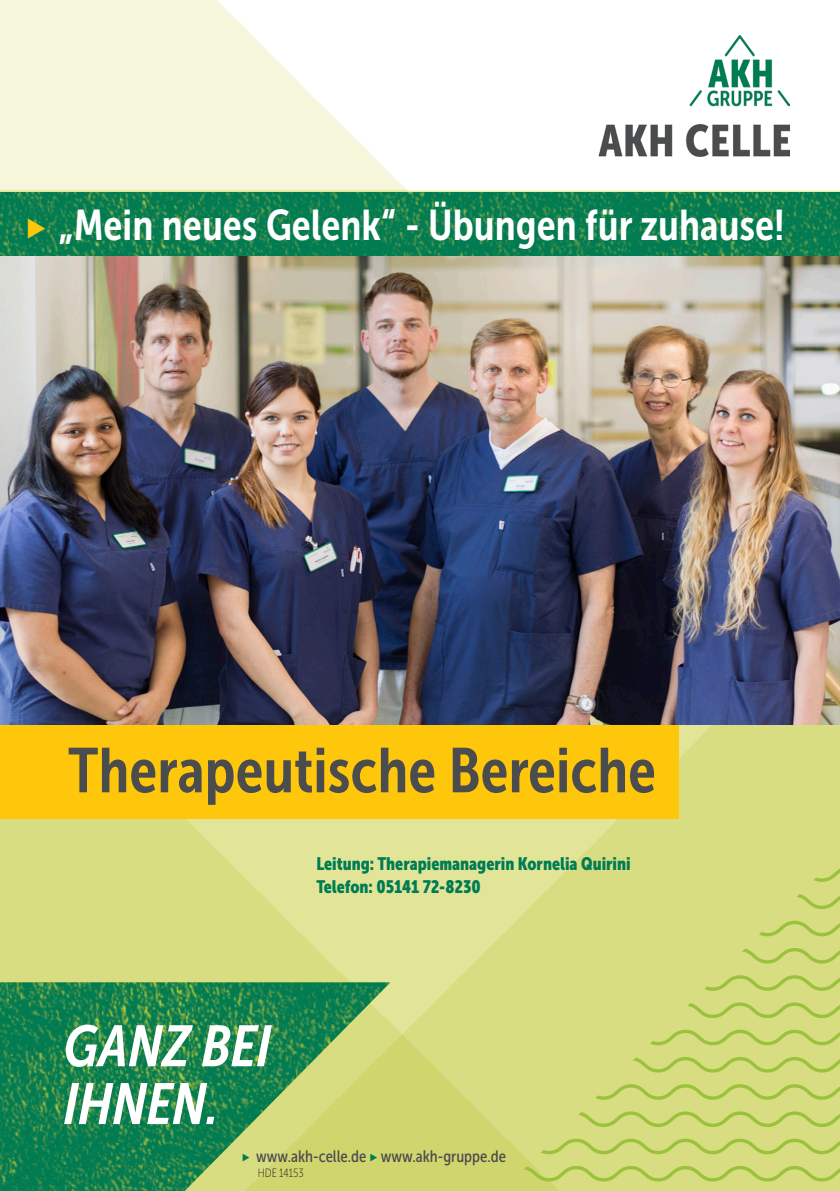
<style>
.page{position:relative;width:840px;height:1191px;background:#fff}
.page>*{position:absolute;margin:0;border:0;box-sizing:border-box;transform-origin:0 0}
.Redner_Leitung{font:62.8px "Museo Sans Cond 700";color:#4b4c4d}
.Einf__Abs{font:italic 57.8px "Museo Sans Cond 700";color:#fff}
.Einf__Abs-2{font:42.8px "Museo Sans Cond 700";color:#fff}
.Einf__Abs-3{font:18px "Museo Sans Cond 900";color:#007c54}
.Einf__Abs-4{font:16.6px "Museo Sans Cond 500";color:#4b4c4d}
.t1{font:12px "Museo Sans Cond 100";color:#231f20}
.s1{font-size:43.8px}
</style>
<div class="page">
<img style="left:0;top:0;width:839px;height:1191px">
<img style="left:0;top:256px;width:839px;height:468px">
<svg style="left:0;top:192px;width:839px;height:64px;background:#0e7f50"></svg>
<div style="left:0;top:726px;width:678px;height:93px;background:#fec70c"></div>
<img style="left:0;top:982px;width:390px;height:209px">
<img style="left:598px;top:36px;width:190px;height:121px">
<svg style="left:502px;top:853px;width:337px;height:3px"></svg>
<svg style="left:502px;top:864px;width:337px;height:19px;background:#d9de84"></svg>
<svg style="left:502px;top:891px;width:337px;height:19px;background:#d8dd81"></svg>
<svg style="left:502px;top:919px;width:337px;height:19px;background:#d6db7e"></svg>
<div style="left:502px;top:946px;width:337px;height:19px;background:#d9dd81"></div>
<svg style="left:502px;top:973px;width:337px;height:19px;background:#d3da7b"></svg>
<svg style="left:502px;top:1000px;width:337px;height:19px;background:#d3da7a"></svg>
<svg style="left:502px;top:1028px;width:337px;height:19px;background:#d1d979"></svg>
<svg style="left:502px;top:1055px;width:337px;height:19px;background:#d1d978"></svg>
<svg style="left:502px;top:1082px;width:337px;height:19px;background:#cfd976"></svg>
<svg style="left:502px;top:1109px;width:337px;height:19px;background:#cfd876"></svg>
<svg style="left:502px;top:1137px;width:337px;height:19px;background:#cdd773"></svg>
<svg style="left:502px;top:1164px;width:337px;height:19px;background:#ccd771"></svg>
<svg style="left:28px;top:218px;width:17px;height:20px"></svg>
<svg style="left:243px;top:1153px;width:6px;height:8px"></svg>
<svg style="left:370px;top:1153px;width:7px;height:8px"></svg>
<p class="Einf__Abs-2" style="left:58px;top:201px;width:727px"><span class="s1">„</span>Mein neues Gelenk“ - Übungen für zuhause!</p>
<p class="Redner_Leitung" style="left:68px;top:735px;width:589px">Therapeutische Bereiche</p>
<p class="Einf__Abs-3" style="left:316px;top:854px;width:315px">Leitung: Therapiemanagerin Kornelia Quirini</p>
<p class="Einf__Abs-3" style="left:316px;top:876px;width:166px">Telefon: 05141 72-8230</p>
<p class="Einf__Abs" style="left:64px;top:1014px;width:209px">GANZ BEI</p>
<p class="Einf__Abs" style="left:64px;top:1071px;width:157px">IHNEN.</p>
<p class="Einf__Abs-4" style="left:256px;top:1147px;width:251px">www.akh-celle.de www.akh-gruppe.de</p>
<p class="t1" style="left:258px;top:1166px;width:47px">HDE 14153</p>
</div>
